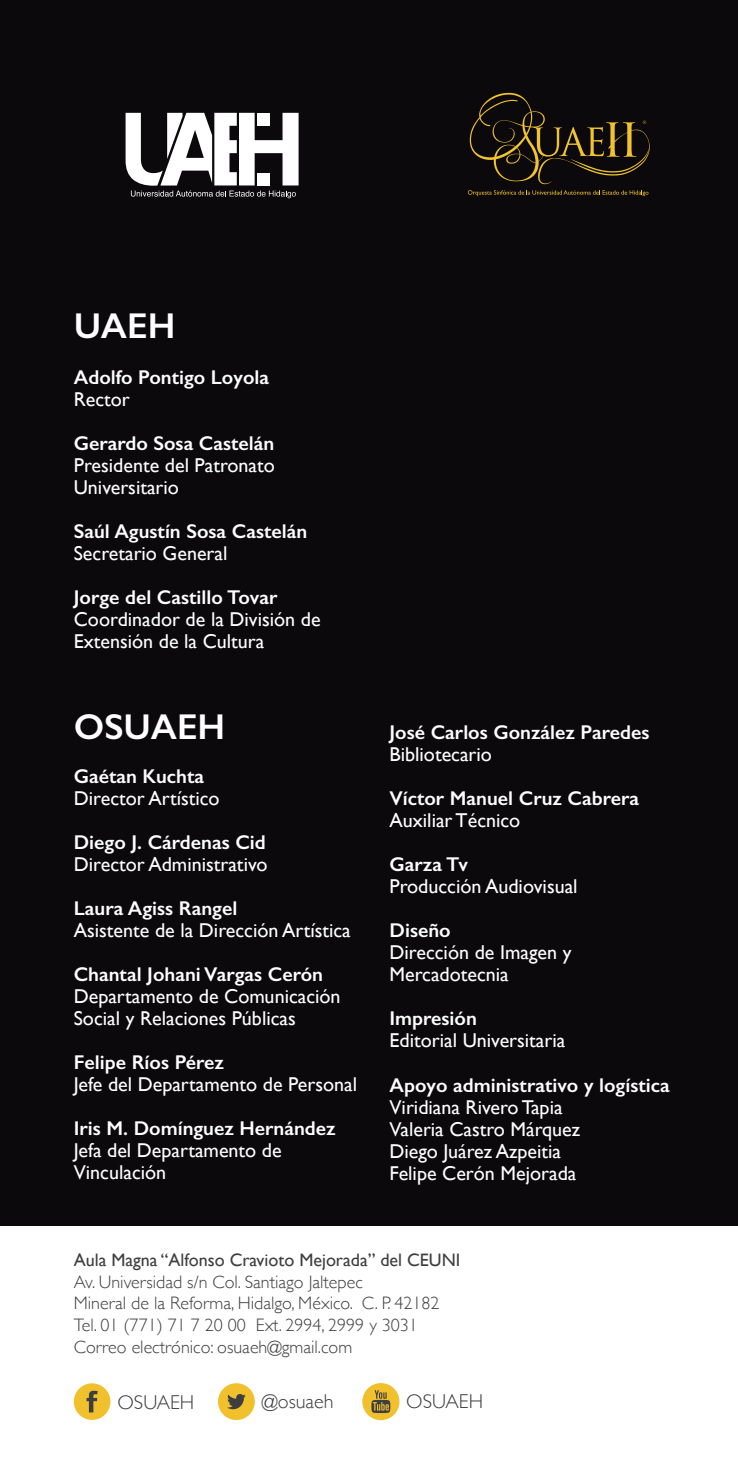
<style>
.page{position:relative;width:738px;height:1475px;background:#fff}
.page>*{position:absolute;margin:0;border:0;box-sizing:border-box;transform-origin:0 0}
.t1{font:600 36px "Gill Sans";color:#fff}
.t2{font:20px/22px "Gill Sans";color:#fff}
.t3{font:600 20px "Gill Sans";color:#fff}
.t4{font:300 20px "Gill Sans";color:#3e3e3f}
.t5{font:300 18px/21.6px "Gill Sans";color:#3e3e3f}
.t6{font:18px "Gill Sans";color:#3e3e3f}
</style>
<div class="page">
<div style="left:0;top:0;width:737px;height:1225px;background:#0b090c"></div>
<div style="left:362px;top:1382px;width:37px;height:37px;background:#f0c12d;border-radius:18px"></div>
<svg style="left:371px;top:1390px;width:19px;height:22px"></svg>
<div style="left:218px;top:1382px;width:36px;height:37px;background:#f0c12d;border-radius:18px"></div>
<svg style="left:227px;top:1394px;width:18px;height:14px"></svg>
<div style="left:74px;top:1382px;width:36px;height:37px;background:#f0c12d;border-radius:50%"></div>
<svg style="left:86px;top:1390px;width:12px;height:22px"></svg>
<svg style="left:125px;top:113px;width:173px;height:85px"></svg>
<div style="left:257px;top:113px;width:12px;height:13px;background:#fff"></div>
<svg style="left:469px;top:93px;width:180px;height:91px"></svg>
<svg style="left:467px;top:190px;width:181px;height:6px"></svg>
<h1 class="t1" style="left:74px;top:304px;width:103px">UAEH</h1>
<p class="t3" style="left:74px;top:365px;width:197px">Adolfo Pontigo Loyola</p>
<p class="t2" style="left:74px;top:388px;width:58px">Rector</p>
<p class="t3" style="left:74px;top:431px;width:202px">Gerardo Sosa Castelán</p>
<p class="t2" style="left:74px;top:454px;width:202px">Presidente del Patronato<br>Universitario</p>
<p class="t3" style="left:74px;top:519px;width:235px">Saúl Agustín Sosa Castelán</p>
<p class="t2" style="left:74px;top:542px;width:155px">Secretario General</p>
<p class="t3" style="left:74px;top:585px;width:205px">Jorge del Castillo Tovar</p>
<p class="t2" style="left:74px;top:608px;width:248px">Coordinador de la División de<br>Extensión de la Cultura</p>
<h1 class="t1" style="left:74px;top:704px;width:153px">OSUAEH</h1>
<p class="t3" style="left:74px;top:763px;width:132px">Gaétan Kuchta</p>
<p class="t2" style="left:74px;top:786px;width:147px">Director Artístico</p>
<p class="t3" style="left:74px;top:829px;width:193px">Diego J. Cárdenas Cid</p>
<p class="t2" style="left:74px;top:852px;width:195px">Director Administrativo</p>
<p class="t3" style="left:74px;top:895px;width:165px">Laura Agiss Rangel</p>
<p class="t2" style="left:74px;top:918px;width:278px">Asistente de la Dirección Artística</p>
<p class="t3" style="left:74px;top:961px;width:250px">Chantal Johani Vargas Cerón</p>
<p class="t2" style="left:74px;top:984px;width:268px">Departamento de Comunicación<br>Social y Relaciones Públicas</p>
<p class="t3" style="left:74px;top:1049px;width:151px">Felipe Ríos Pérez</p>
<p class="t2" style="left:74px;top:1072px;width:284px">Jefe del Departamento de Personal</p>
<p class="t3" style="left:74px;top:1115px;width:263px">Iris M. Domínguez Hernández</p>
<p class="t2" style="left:74px;top:1138px;width:209px">Jefa del Departamento de<br>Vinculación</p>
<p class="t3" style="left:389px;top:720px;width:261px">José Carlos González Paredes</p>
<p class="t2" style="left:389px;top:743px;width:104px">Bibliotecario</p>
<p class="t3" style="left:389px;top:786px;width:251px">Víctor Manuel Cruz Cabrera</p>
<p class="t2" style="left:389px;top:809px;width:132px">Auxiliar Técnico</p>
<p class="t3" style="left:389px;top:852px;width:80px">Garza Tv</p>
<p class="t2" style="left:389px;top:875px;width:189px">Producción Audiovisual</p>
<p class="t3" style="left:389px;top:918px;width:63px">Diseño</p>
<p class="t2" style="left:389px;top:941px;width:183px">Dirección de Imagen y<br>Mercadotecnia</p>
<p class="t3" style="left:389px;top:1006px;width:89px">Impresión</p>
<p class="t2" style="left:389px;top:1029px;width:177px">Editorial Universitaria</p>
<p class="t3" style="left:389px;top:1072px;width:281px">Apoyo administrativo y logística</p>
<p class="t2" style="left:389px;top:1095px;width:192px">Viridiana Rivero Tapia<br>Valeria Castro Márquez<br>Diego Juárez Azpeitia<br>Felipe Cerón Mejorada</p>
<p class="t6" style="left:74px;top:1249px;width:387px">Aula Magna “Alfonso Cravioto Mejorada” del CEUNI</p>
<p class="t5" style="left:74px;top:1269px;width:367px">Av. Universidad s/n Col. Santiago Jaltepec<br>Mineral de la Reforma, Hidalgo, México. C. P. 42182<br>Tel. 01 (771) 71 7 20 00 Ext. 2994, 2999 y 3031<br>Correo electrónico: osuaeh@gmail.com</p>
<p class="t4" style="left:117px;top:1385px;width:78px">OSUAEH</p>
<p class="t4" style="left:262px;top:1385px;width:73px">@osuaeh</p>
<p class="t4" style="left:406px;top:1385px;width:78px">OSUAEH</p>
</div>
